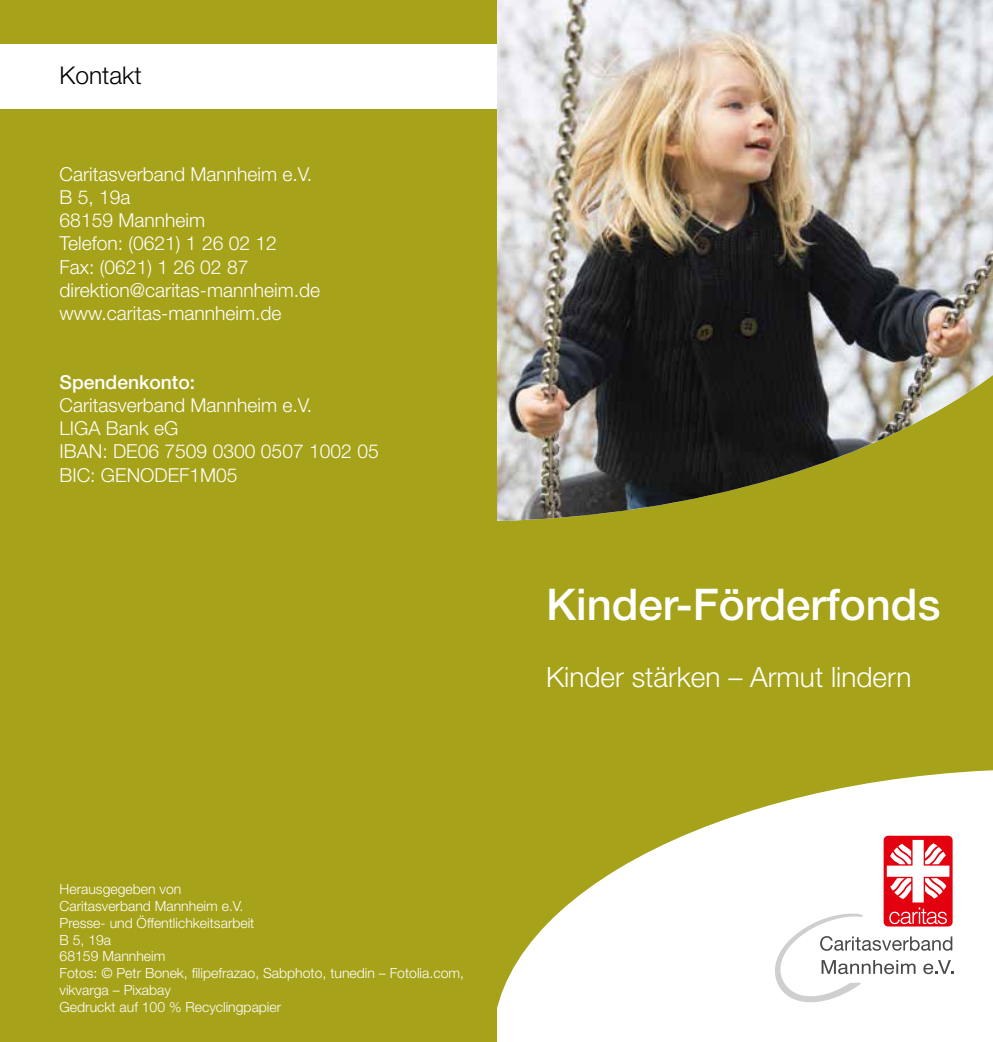
<style>
.page{position:relative;width:993px;height:1042px;background:#fff}
.page>*{position:absolute;margin:0;border:0;box-sizing:border-box;transform-origin:0 0}
.t1{font:500 43.75px "Helvetica Neue";color:#fff}
.t2{font:300 28px "Helvetica Neue";color:#fff}
.t3{font:300 24.5px "Helvetica Neue";color:#000}
.t4{font:300 19.25px/23.1px "Helvetica Neue";color:#fff}
.t5{font:500 19.25px "Helvetica Neue";color:#fff}
.t6{font:300 14px/16.8px "Helvetica Neue";color:#fff}
</style>
<div class="page">
<div style="left:479px;top:0;width:513px;height:1042px;background:#a6a21a"></div>
<img style="left:496px;top:0;width:496px;height:521px">
<svg style="left:497px;top:770px;width:495px;height:272px;fill:#fff"></svg>
<div style="left:883px;top:836px;width:69px;height:90px;background:#e3000f;border-radius:5px"></div>
<svg style="left:774px;top:840px;width:178px;height:162px"></svg>
<div style="left:0;top:0;width:496px;height:1042px;background:#a6a21a"></div>
<div style="left:0;top:45px;width:496px;height:64px;background:#fff"></div>
<p class="t3" style="left:60px;top:60px;width:84px">Kontakt</p>
<p class="t4" style="left:60px;top:162px;width:262px">Caritasverband Mannheim e.V.<br>B 5, 19a<br>68159 Mannheim<br>Telefon: (0621) 1 26 02 12<br>Fax: (0621) 1 26 02 87 direktion@caritas-mannheim.de www.caritas-mannheim.de</p>
<p class="t5" style="left:60px;top:371px;width:137px">Spendenkonto:</p>
<p class="t4" style="left:60px;top:393px;width:320px">Caritasverband Mannheim e.V.<br>LIGA Bank eG<br>IBAN: DE06 7509 0300 0507 1002 05<br>BIC: GENODEF1M05</p>
<p class="t6" style="left:60px;top:880px;width:406px">Herausgegeben von<br>Caritasverband Mannheim e.V.<br>Presse- und Öffentlichkeitsarbeit<br>B 5, 19a<br>68159 Mannheim<br>Fotos: © Petr Bonek, filipefrazao, Sabphoto, tunedin – Fotolia.com, vikvarga – Pixabay<br>Gedruckt auf 100 % Recyclingpapier</p>
<h1 class="t1" style="left:546px;top:578px;width:395px">Kinder-Förderfonds</h1>
<h2 class="t2" style="left:546px;top:660px;width:367px">Kinder stärken – Armut lindern</h2>
</div>
